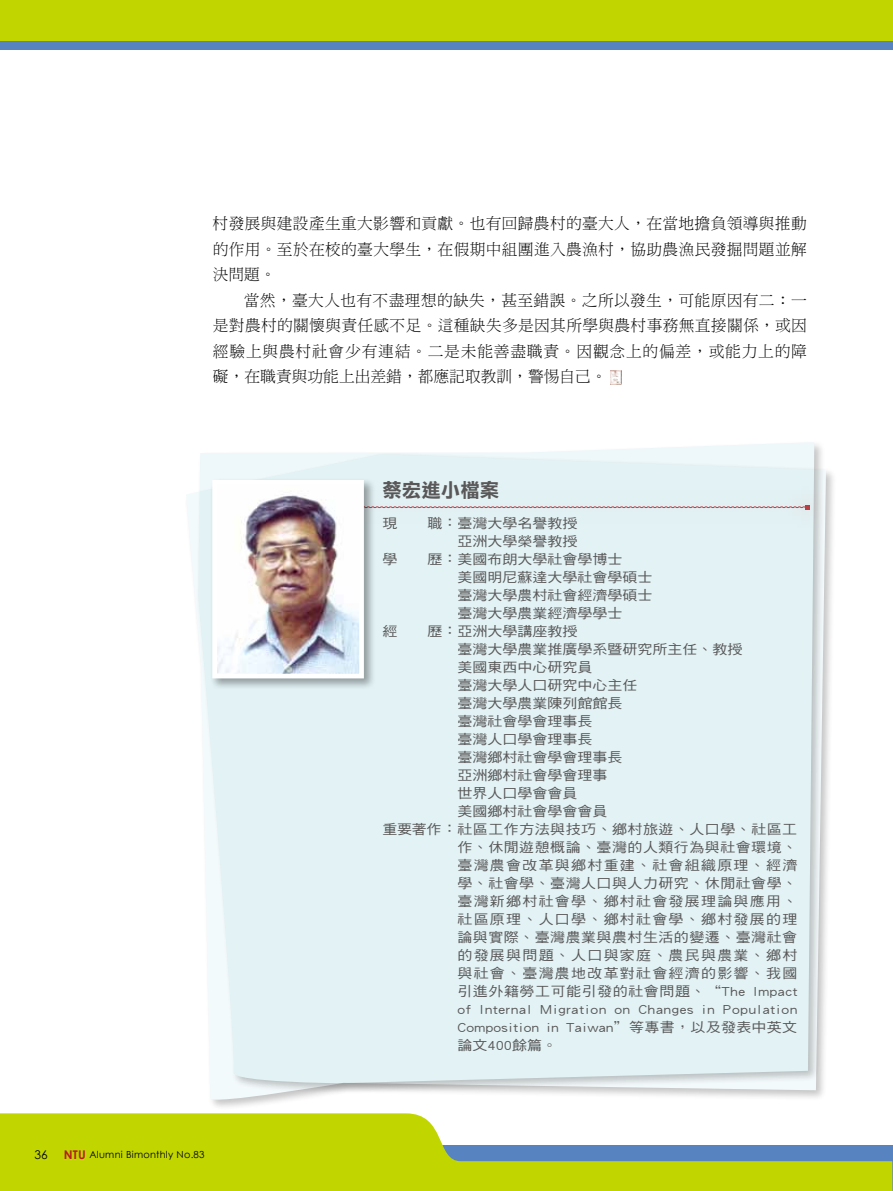
<style>
.page{position:relative;width:893px;height:1191px;background:#fff}
.page>*{position:absolute;margin:0;border:0;box-sizing:border-box;transform-origin:0 0}
.t1{font:19.5px "DF Li Hei Std W7";color:#595757}
.t2{font:15.75px/25.5px "DF Ming Std W3";letter-spacing:.02em;color:#000;text-align:justify}
.t3{font:13.5px/18px "DF Hei Std W5";color:#595757;text-align:right;scale:1.11 1}
.t4{font:13.5px "DF Hei Std W5";letter-spacing:.02em;color:#595757;scale:1.11 1}
.t5{font:13.5px "DF Hei Std W5";letter-spacing:.085em;color:#595757;scale:1.11 1}
.t6{font:13.5px "DF Hei Std W5";letter-spacing:.05em;color:#595757;scale:1.11 1}
.t7{font:12px "Century Gothic";color:#000}
.t8{font:9.75px "Century Gothic";letter-spacing:.025em;color:#000}
.s1{font-weight:700;font-size:12px;color:#b81c22}
</style>
<div class="page">
<div style="left:0;top:0;width:892px;height:50px;background:#5883c1"></div>
<svg style="left:0;top:1113px;width:892px;height:78px;fill:#c1d600"></svg>
<div style="left:0;top:0;width:893px;height:40px;background:#c1d600"></div>
<svg style="left:610px;top:371px;width:12px;height:13px"></svg>
<div style="left:184px;top:452px;width:654px;height:659px;background:#000;opacity:.35"></div>
<svg style="left:186px;top:454px;width:640px;height:651px"></svg>
<div style="left:196px;top:440px;width:630px;height:655px;background:#000;opacity:.35"></div>
<svg style="left:198px;top:442px;width:616px;height:641px;background:#e3f2f4"></svg>
<div style="left:249px;top:486px;width:579px;height:41px;background:#e2f1f4"></div>
<svg style="left:376px;top:505px;width:433px;height:4px"></svg>
<div style="left:210px;top:477px;width:166px;height:213px;background:#000;opacity:.35"></div>
<img style="left:218px;top:486px;width:140px;height:186px">
<div style="left:212px;top:480px;width:152px;height:198px;border:5px solid #fff"></div>
<p class="t2" style="left:213px;top:210px;width:596px">村發展與建設產生重大影響和貢獻。也有回歸農村的臺大人，在當地擔負領導與推動的作用。至於在校的臺大學生，在假期中組團進入農漁村，協助農漁民發掘問題並解決問題。</p>
<p class="t2" style="left:213px;top:287px;width:596px;text-indent:31px">當然，臺大人也有不盡理想的缺失，甚至錯誤。之所以發生，可能原因有二：一是對農村的關懷與責任感不足。這種缺失多是因其所學與農村事務無直接關係，或因經驗上與農村社會少有連結。二是未能善盡職責。因觀念上的偏差，或能力上的障礙，在職責與功能上出差錯，都應記取教訓，警惕自己。</p>
<p class="t1" style="left:382px;top:479px;width:118px">蔡宏進小檔案</p>
<p class="t4" style="left:382px;top:516px;width:15px">現</p>
<p class="t3" style="left:427px;top:514px;width:137px">職：臺灣大學名譽教授亞洲大學榮譽教授</p>
<p class="t4" style="left:382px;top:552px;width:15px">學</p>
<p class="t3" style="left:457px;top:550px;width:177px;text-align:left;text-indent:-30px">歷：美國布朗大學社會學博士<br>美國明尼蘇達大學社會學碩士臺灣大學農村社會經濟學碩士臺灣大學農業經濟學學士</p>
<p class="t4" style="left:382px;top:624px;width:15px">經</p>
<p class="t3" style="left:427px;top:622px;width:137px">歷：亞洲大學講座教授</p>
<p class="t3" style="left:457px;top:640px;width:258px">臺灣大學農業推廣學系暨研究所主任、教授</p>
<p class="t3" style="left:457px;top:658px;width:123px">美國東西中心研究員</p>
<p class="t3" style="left:457px;top:676px;width:164px">臺灣大學人口研究中心主任</p>
<p class="t3" style="left:457px;top:694px;width:150px">臺灣大學農業陳列館館長</p>
<p class="t3" style="left:457px;top:712px;width:123px">臺灣社會學會理事長</p>
<p class="t3" style="left:457px;top:730px;width:123px">臺灣人口學會理事長</p>
<p class="t3" style="left:457px;top:748px;width:150px">臺灣鄉村社會學會理事長</p>
<p class="t3" style="left:457px;top:766px;width:137px">亞洲鄉村社會學會理事</p>
<p class="t3" style="left:457px;top:784px;width:110px">世界人口學會會員</p>
<p class="t3" style="left:457px;top:802px;width:137px">美國鄉村社會學會會員</p>
<p class="t4" style="left:382px;top:822px;width:375px">重要著作：社區工作方法與技巧、鄉村旅遊、人口學、社區工</p>
<p class="t4" style="left:457px;top:840px;width:308px">作、休閒遊憩概論、臺灣的人類行為與社會環境、</p>
<p class="t5" style="left:457px;top:858px;width:308px">臺灣農會改革與鄉村重建、社會組織原理、經濟</p>
<p class="t4" style="left:457px;top:876px;width:308px">學、社會學、臺灣人口與人力研究、休閒社會學、</p>
<p class="t5" style="left:457px;top:894px;width:308px">臺灣新鄉村社會學、鄉村社會發展理論與應用、</p>
<p class="t5" style="left:457px;top:912px;width:308px">社區原理、人口學、鄉村社會學、鄉村發展的理</p>
<p class="t4" style="left:457px;top:930px;width:308px">論與實際、臺灣農業與農村生活的變遷、臺灣社會</p>
<p class="t5" style="left:457px;top:948px;width:308px">的發展與問題、人口與家庭、農民與農業、鄉村</p>
<p class="t5" style="left:457px;top:966px;width:308px">與社會、臺灣農地改革對社會經濟的影響、我國</p>
<p class="t4" style="left:457px;top:984px;width:308px">引進外籍勞工可能引發的社會問題、“The Impact</p>
<p class="t6" style="left:457px;top:1002px;width:308px">of Internal Migration on Changes in Population</p>
<p class="t4" style="left:457px;top:1020px;width:308px">Composition in Taiwan”等專書，以及發表中英文</p>
<p class="t3" style="left:457px;top:1036px;width:91px">論文400餘篇。</p>
<p class="t7" style="left:34px;top:1146px;width:15px">36</p>
<p class="t8" style="left:64px;top:1147px;width:142px"><span class="s1">NTU</span> Alumni Bimonthly No.83</p>
</div>
